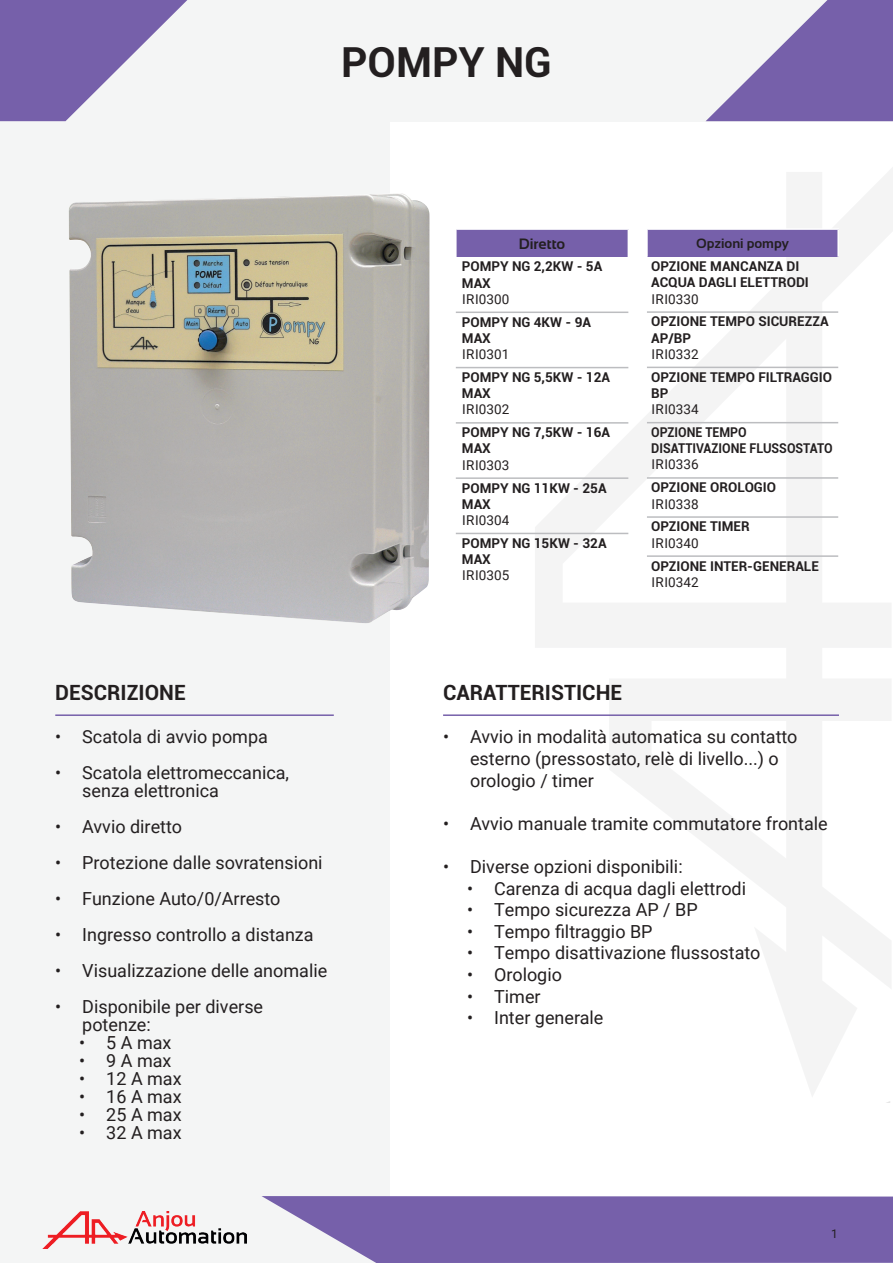
<style>
.page{position:relative;width:893px;height:1263px;background:#fff}
.page>*{position:absolute;margin:0;border:0;box-sizing:border-box;transform-origin:0 0}
.t1{font:700 41.4px "Roboto";color:#231f20}
.t2{font:700 21px "Roboto";color:#231f20}
.t3{font:18px/18px "Roboto";color:#231f20}
.t4{font:700 15px "Sansation";color:#231f20}
.t5{font:700 13.5px/16.2px "Roboto";color:#231f20}
.t6{font:13.5px "Roboto";letter-spacing:.01em;color:#231f20}
.t7{font:700 13.5px/16.2px "Roboto";color:#231f20;scale:.92 1}
.t8{font:700 13.5px "Sansation";color:#231f20}
.t9{font:12px "Roboto";color:#231f20}
</style>
<div class="page">
<div style="left:0;top:0;width:389px;height:1263px;background:#f4f5f5"></div>
<div style="left:0;top:0;width:893px;height:121px;background:#f4f5f5"></div>
<svg style="left:0;top:0;width:187px;height:121px"></svg>
<svg style="left:706px;top:0;width:187px;height:121px"></svg>
<svg style="left:262px;top:1196px;width:631px;height:67px"></svg>
<svg style="left:535px;top:168px;width:358px;height:928px"></svg>
<hr style="left:55px;top:714px;width:279px;height:2px;background:#7660aa">
<hr style="left:443px;top:714px;width:396px;height:2px;background:#7660aa">
<img style="left:43px;top:1211px;width:204px;height:38px">
<img style="left:68px;top:193px;width:362px;height:431px">
<div style="left:456px;top:229px;width:172px;height:28px;background:#7660aa"></div>
<hr style="left:455px;top:228px;width:174px;height:2px;background:#fff">
<hr style="left:455px;top:230px;width:2px;height:27px;background:#fff">
<svg style="left:628px;top:230px;width:1px;height:27px"></svg>
<hr style="left:456px;top:312px;width:172px;height:1px;background:#bcbdc0">
<hr style="left:456px;top:367px;width:172px;height:1px;background:#bcbdc0">
<hr style="left:456px;top:422px;width:172px;height:2px;background:#bcbdc0">
<hr style="left:456px;top:477px;width:172px;height:2px;background:#bcbdc0">
<hr style="left:456px;top:533px;width:172px;height:1px;background:#bcbdc0">
<div style="left:647px;top:229px;width:191px;height:28px;background:#7660aa"></div>
<hr style="left:646px;top:228px;width:193px;height:2px;background:#fff">
<hr style="left:646px;top:230px;width:2px;height:27px;background:#fff">
<hr style="left:837px;top:230px;width:2px;height:27px;background:#fff">
<hr style="left:647px;top:311px;width:191px;height:2px;background:#bcbdc0">
<hr style="left:647px;top:367px;width:191px;height:1px;background:#bcbdc0">
<hr style="left:647px;top:422px;width:191px;height:1px;background:#bcbdc0">
<hr style="left:647px;top:477px;width:191px;height:2px;background:#bcbdc0">
<hr style="left:647px;top:516px;width:191px;height:2px;background:#bcbdc0">
<hr style="left:647px;top:555px;width:191px;height:2px;background:#bcbdc0">
<h1 class="t1" style="left:341px;top:33px;width:212px">POMPY NG</h1>
<p class="t2" style="left:55px;top:677px;width:132px">DESCRIZIONE</p>
<p class="t3" style="left:55px;top:727px;width:214px">• Scatola di avvio pompa</p>
<p class="t3" style="left:82px;top:763px;width:208px;text-indent:-27px">• Scatola elettromeccanica, senza elettronica</p>
<p class="t3" style="left:55px;top:817px;width:128px">• Avvio diretto</p>
<p class="t3" style="left:55px;top:853px;width:269px">• Protezione dalle sovratensioni</p>
<p class="t3" style="left:55px;top:889px;width:227px">• Funzione Auto/0/Arresto</p>
<p class="t3" style="left:55px;top:925px;width:260px">• Ingresso controllo a distanza</p>
<p class="t3" style="left:55px;top:961px;width:273px">• Visualizzazione delle anomalie</p>
<p class="t3" style="left:82px;top:997px;width:182px;text-indent:-27px">• Disponibile per diverse potenze:</p>
<p class="t3" style="left:79px;top:1033px;width:94px">• 5 A max</p>
<p class="t3" style="left:79px;top:1051px;width:94px">• 9 A max</p>
<p class="t3" style="left:79px;top:1069px;width:104px">• 12 A max</p>
<p class="t3" style="left:79px;top:1087px;width:104px">• 16 A max</p>
<p class="t3" style="left:79px;top:1105px;width:104px">• 25 A max</p>
<p class="t3" style="left:79px;top:1123px;width:104px">• 32 A max</p>
<p class="t4" style="left:519px;top:235px;width:48px">Diretto</p>
<p class="t5" style="left:462px;top:258px;width:142px">POMPY NG 2,2KW - 5A<br>MAX</p>
<p class="t6" style="left:462px;top:290px;width:49px">IRI0300</p>
<p class="t5" style="left:462px;top:313px;width:131px">POMPY NG 4KW - 9A<br>MAX</p>
<p class="t6" style="left:462px;top:345px;width:49px">IRI0301</p>
<p class="t5" style="left:462px;top:368px;width:150px">POMPY NG 5,5KW - 12A<br>MAX</p>
<p class="t6" style="left:462px;top:400px;width:49px">IRI0302</p>
<p class="t5" style="left:462px;top:424px;width:150px">POMPY NG 7,5KW - 16A<br>MAX</p>
<p class="t6" style="left:462px;top:455px;width:49px">IRI0303</p>
<p class="t5" style="left:462px;top:479px;width:146px">POMPY NG 11KW - 25A<br>MAX</p>
<p class="t6" style="left:462px;top:511px;width:49px">IRI0304</p>
<p class="t5" style="left:462px;top:534px;width:146px">POMPY NG 15KW - 32A<br>MAX</p>
<p class="t6" style="left:462px;top:566px;width:49px">IRI0305</p>
<p class="t8" style="left:696px;top:236px;width:94px">Opzioni pompy</p>
<p class="t5" style="left:651px;top:258px;width:159px">OPZIONE MANCANZA DI<br>ACQUA DAGLI ELETTRODI</p>
<p class="t6" style="left:651px;top:289px;width:49px">IRI0330</p>
<p class="t5" style="left:651px;top:313px;width:179px">OPZIONE TEMPO SICUREZZA<br>AP/BP</p>
<p class="t6" style="left:651px;top:345px;width:49px">IRI0332</p>
<p class="t5" style="left:651px;top:368px;width:182px">OPZIONE TEMPO FILTRAGGIO<br>BP</p>
<p class="t6" style="left:651px;top:400px;width:49px">IRI0334</p>
<p class="t7" style="left:651px;top:424px;width:199px">OPZIONE TEMPO<br>DISATTIVAZIONE FLUSSOSTATO</p>
<p class="t6" style="left:651px;top:455px;width:49px">IRI0336</p>
<p class="t5" style="left:651px;top:479px;width:127px">OPZIONE OROLOGIO</p>
<p class="t6" style="left:651px;top:494px;width:49px">IRI0338</p>
<p class="t5" style="left:651px;top:518px;width:100px">OPZIONE TIMER</p>
<p class="t6" style="left:651px;top:533px;width:49px">IRI0340</p>
<p class="t5" style="left:651px;top:557px;width:169px">OPZIONE INTER-GENERALE</p>
<p class="t6" style="left:651px;top:572px;width:49px">IRI0342</p>
<p class="t2" style="left:443px;top:677px;width:181px">CARATTERISTICHE</p>
<p class="t3" style="left:470px;top:725px;width:329px;line-height:21.6px;text-indent:-27px">• Avvio in modalità automatica su contatto esterno (pressostato, relè di livello...) o orologio / timer</p>
<p class="t3" style="left:443px;top:814px;width:386px">• Avvio manuale tramite commutatore frontale</p>
<p class="t3" style="left:443px;top:857px;width:241px">• Diverse opzioni disponibili:</p>
<p class="t3" style="left:467px;top:878px;width:280px">• Carenza di acqua dagli elettrodi</p>
<p class="t3" style="left:467px;top:900px;width:232px">• Tempo sicurezza AP / BP</p>
<p class="t3" style="left:467px;top:922px;width:187px">• Tempo filtraggio BP</p>
<p class="t3" style="left:467px;top:943px;width:295px">• Tempo disattivazione flussostato</p>
<p class="t3" style="left:467px;top:965px;width:96px">• Orologio</p>
<p class="t3" style="left:467px;top:986px;width:75px">• Timer</p>
<p class="t3" style="left:467px;top:1008px;width:138px">• Inter generale</p>
<p class="t9" style="left:831px;top:1225px;width:8px">1</p>
</div>
